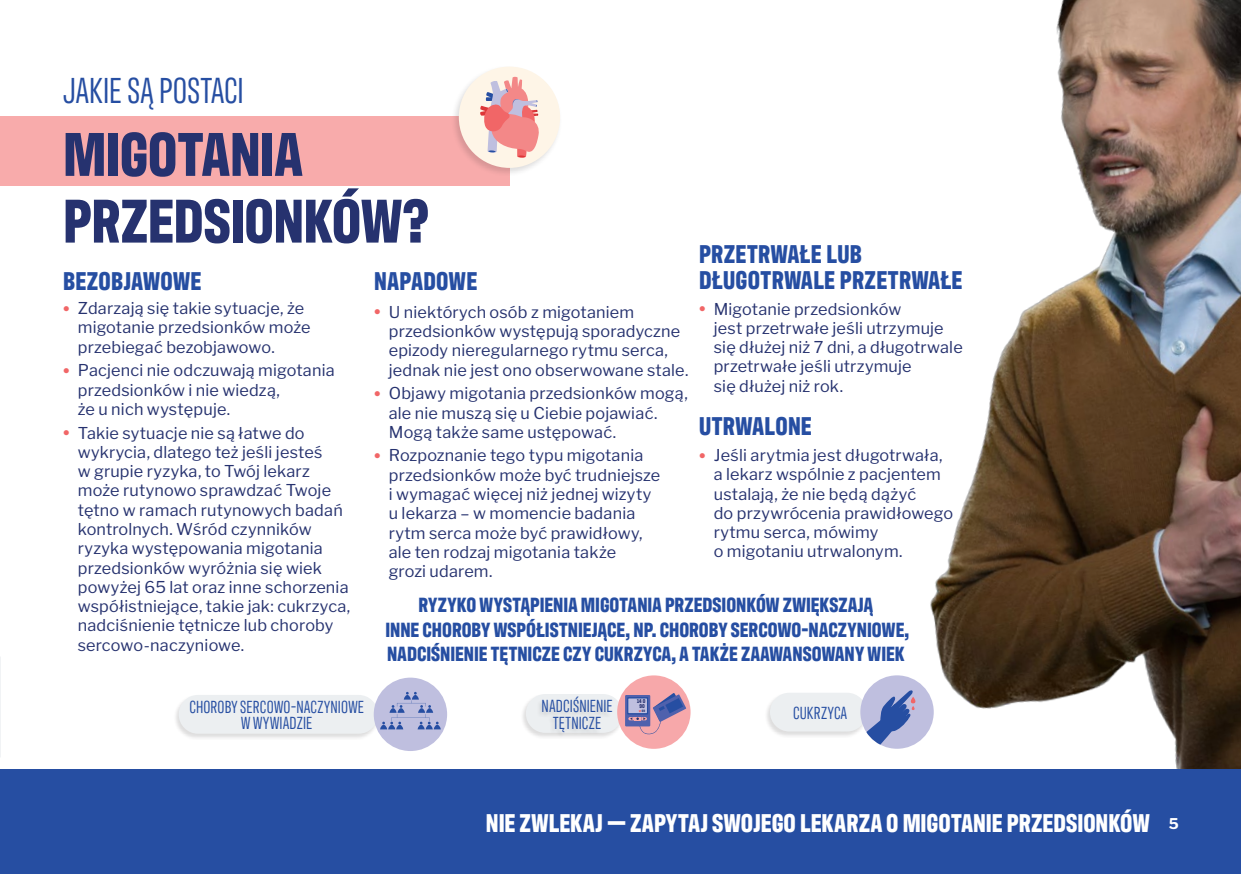
<style>
.page{position:relative;width:1241px;height:874px;background:#fff}
.page>*{position:absolute;margin:0;border:0;box-sizing:border-box;transform-origin:0 0}
.Headline{font:700 63px/66.7px "Antarctican Headline";letter-spacing:-.01em;color:#26326f}
.Headline_eyebrow{font:36.93px "Antarctican Headline";letter-spacing:.01em;color:#264ea2}
.Sub-head{font:700 26.25px/26.2px "Antarctican Headline";letter-spacing:.015em;color:#264ea2}
.Footer_callout_-_BOL{font:700 26.25px "Antarctican Headline";letter-spacing:.005em;color:#fff}
.Sub-head-2{font:700 21px/24.5px "Antarctican Headline";letter-spacing:.005em;color:#264ea2;text-align:center}
.Sub_sub-head{font:17.85px/16.6px "Antarctican Headline";letter-spacing:.015em;color:#264ea2;text-align:center}
.t1{font:16.28px/19.2px "Libre Franklin";letter-spacing:.01em;color:#26326f}
.t2{font:700 14.7px "Libre Franklin";color:#fff}
.t3{font:700 5.6px/5.1px "Antarctican Headline";color:#26326f;text-align:center}
.t4{font:700 3.5px "Antarctican Headline";color:#26326f}
.s1{font-weight:700;font-size:19.43px;color:#f16667}
</style>
<div class="page">
<img style="left:394px;top:0;width:846px;height:768px">
<div style="left:0;top:768px;width:1240px;height:105px;background:#264ea2"></div>
<div style="left:0;top:116px;width:509px;height:69px;background:#f8abab"></div>
<div style="left:450px;top:65px;width:112px;height:112px;background:#231f20;opacity:.15"></div>
<div style="left:459px;top:67px;width:101px;height:101px;background:#fef5e7;border-radius:50%"></div>
<svg style="left:479px;top:76px;width:62px;height:82px"></svg>
<div style="left:520px;top:693px;width:103px;height:45px;background:#231f20;opacity:.15"></div>
<div style="left:525px;top:693px;width:97px;height:39px;background:#eceff1;border-radius:19px"></div>
<div style="left:764px;top:692px;width:103px;height:45px;background:#231f20;opacity:.15"></div>
<div style="left:769px;top:692px;width:97px;height:39px;background:#eceff1;border-radius:19px"></div>
<div style="left:173px;top:694px;width:206px;height:45px;background:#231f20;opacity:.15"></div>
<div style="left:179px;top:694px;width:199px;height:39px;background:#eceff1;border-radius:19px"></div>
<div style="left:537px;top:695px;width:75px;height:42px;background:#e4e7e9"></div>
<div style="left:860px;top:675px;width:73px;height:73px;background:#bfbfdf;border-radius:50%"></div>
<svg style="left:860px;top:688px;width:55px;height:60px"></svg>
<div style="left:617px;top:675px;width:73px;height:73px;background:#f7a8aa;border-radius:50%"></div>
<div style="left:625px;top:694px;width:25px;height:32px;background:#4f61ad"></div>
<div style="left:627px;top:696px;width:21px;height:18px;background:#2e51a4"></div>
<svg style="left:628px;top:692px;width:58px;height:42px"></svg>
<div style="left:373px;top:677px;width:74px;height:73px;background:#bfbfdf;border-radius:50%"></div>
<svg style="left:380px;top:691px;width:61px;height:38px"></svg>
<p class="Headline_eyebrow" style="left:63px;top:65px;width:182px">JAKIE SĄ POSTACI</p>
<p class="Headline" style="left:63px;top:116px;width:367px">MIGOTANIA<br>PRZEDSIONKÓW?</p>
<p class="Sub-head" style="left:699px;top:239px;width:265px">PRZETRWAŁE LUB<br>DŁUGOTRWALE PRZETRWAŁE</p>
<p class="t1" style="left:713px;top:299px;width:250px;text-indent:-15px"><span class="s1">•</span> Migotanie przedsionków<br>jest przetrwałe jeśli utrzymuje się dłużej niż 7 dni, a długotrwale przetrwałe jeśli utrzymuje<br>się dłużej niż rok.</p>
<p class="Sub-head" style="left:63px;top:265px;width:140px">BEZOBJAWOWE</p>
<p class="t1" style="left:78px;top:298px;width:234px;text-indent:-15px"><span class="s1">•</span> Zdarzają się takie sytuacje, że migotanie przedsionków może przebiegać bezobjawowo.</p>
<p class="t1" style="left:78px;top:360px;width:258px;text-indent:-15px"><span class="s1">•</span> Pacjenci nie odczuwają migotania przedsionków i nie wiedzą,<br>że u nich występuje.</p>
<p class="t1" style="left:78px;top:423px;width:274px;text-indent:-15px"><span class="s1">•</span> Takie sytuacje nie są łatwe do wykrycia, dlatego też jeśli jesteś<br>w grupie ryzyka, to Twój lekarz może rutynowo sprawdzać Twoje tętno w ramach rutynowych badań kontrolnych. Wśród czynników ryzyka występowania migotania przedsionków wyróżnia się wiek powyżej 65 lat oraz inne schorzenia współistniejące, takie jak: cukrzyca, nadciśnienie tętnicze lub choroby sercowo-naczyniowe.</p>
<p class="Sub-head" style="left:374px;top:265px;width:105px">NAPADOWE</p>
<p class="t1" style="left:389px;top:302px;width:301px;text-indent:-15px"><span class="s1">•</span> U niektórych osób z migotaniem przedsionków występują sporadyczne epizody nieregularnego rytmu serca, jednak nie jest ono obserwowane stale.</p>
<p class="t1" style="left:389px;top:383px;width:300px;text-indent:-15px"><span class="s1">•</span> Objawy migotania przedsionków mogą, ale nie muszą się u Ciebie pojawiać.<br>Mogą także same ustępować.</p>
<p class="t1" style="left:389px;top:445px;width:273px;text-indent:-15px"><span class="s1">•</span> Rozpoznanie tego typu migotania przedsionków może być trudniejsze i wymagać więcej niż jednej wizyty u lekarza – w momencie badania rytm serca może być prawidłowy, ale ten rodzaj migotania także<br>grozi udarem.</p>
<p class="Sub-head" style="left:699px;top:411px;width:114px">UTRWALONE</p>
<p class="t1" style="left:713px;top:445px;width:241px;text-indent:-15px"><span class="s1">•</span> Jeśli arytmia jest długotrwała, a lekarz wspólnie z pacjentem ustalają, że nie będą dążyć<br>do przywrócenia prawidłowego rytmu serca, mówimy<br>o migotaniu utrwalonym.</p>
<p class="Sub-head-2" style="left:385px;top:590px;width:525px">RYZYKO WYSTĄPIENIA MIGOTANIA PRZEDSIONKÓW ZWIĘKSZAJĄ<br>INNE CHOROBY WSPÓŁISTNIEJĄCE, NP. CHOROBY SERCOWO-NACZYNIOWE,<br>NADCIŚNIENIE TĘTNICZE CZY CUKRZYCA, A TAKŻE ZAAWANSOWANY WIEK</p>
<p class="Sub_sub-head" style="left:541px;top:696px;width:72px">NADCIŚNIENIE<br>TĘTNICZE</p>
<p class="Sub_sub-head" style="left:189px;top:697px;width:176px">CHOROBY SERCOWO-NACZYNIOWE<br>W WYWIADZIE</p>
<p class="t3" style="left:637px;top:698px;width:10px">140<br>90</p>
<p class="t4" style="left:641px;top:708px;width:5px">69</p>
<p class="Sub_sub-head" style="left:793px;top:703px;width:56px">CUKRZYCA</p>
<p class="Footer_callout_-_BOL" style="left:486px;top:803px;width:665px">NIE ZWLEKAJ — ZAPYTAJ SWOJEGO LEKARZA O MIGOTANIE PRZEDSIONKÓW</p>
<p class="t2" style="left:1168px;top:814px;width:11px">5</p>
</div>
